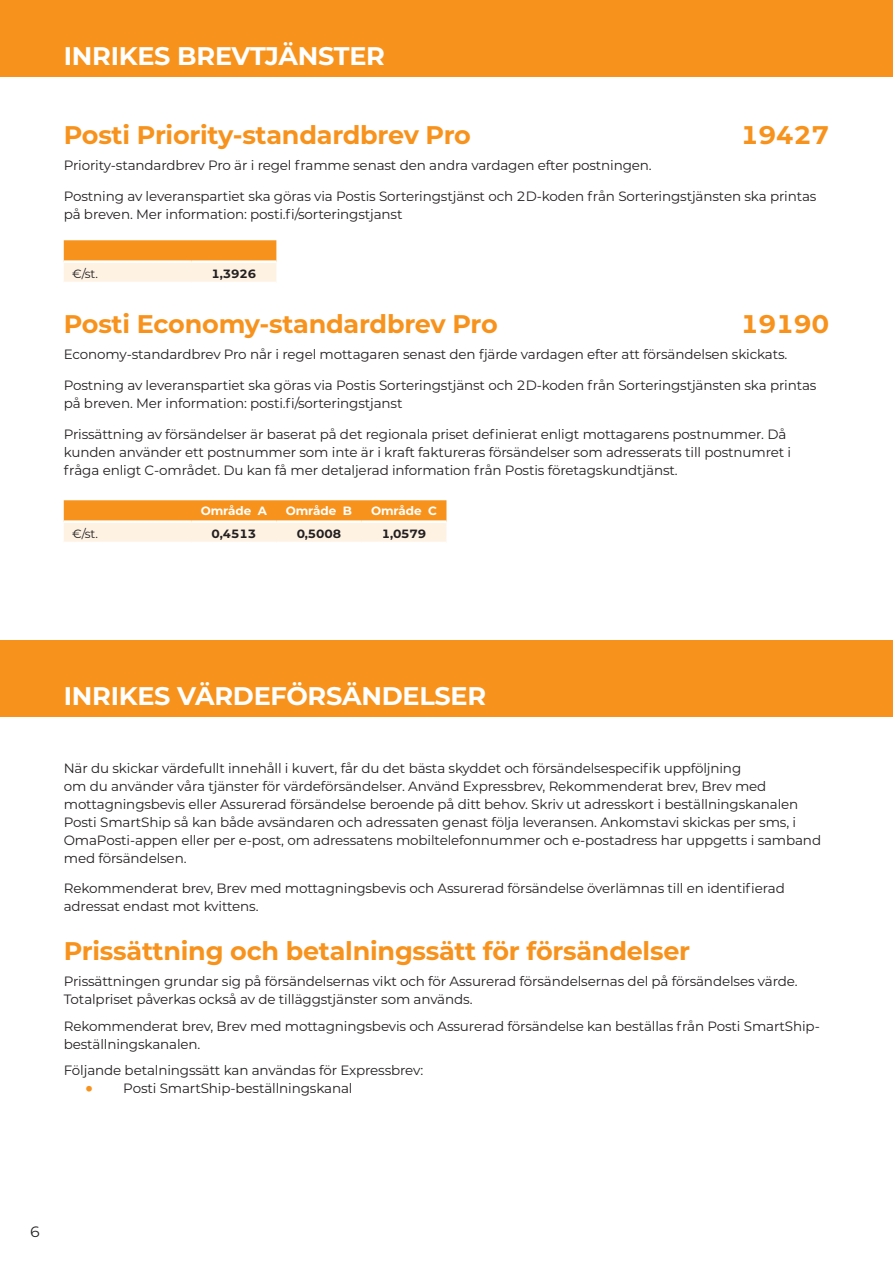
<style>
.page{position:relative;width:893px;height:1263px;background:#fff}
.page>*{position:absolute;margin:0;border:0;box-sizing:border-box;transform-origin:0 0}
.t1{font:700 25.5px "Montserrat";letter-spacing:-.01em;color:#f7931d}
.t2{font:700 25.5px "Montserrat";letter-spacing:-.01em;color:#fff}
.t3{font:15px "Montserrat";color:#231f20}
.t4{font:13.5px/18px "Montserrat";letter-spacing:-.01em;color:#231f20}
.t5{font:700 12px "Montserrat";letter-spacing:-.01em;color:#231f20}
.t6{font:700 12px "Montserrat";letter-spacing:-.01em;color:#fff}
.t7{font:12px "Montserrat";color:#231f20}
.s1{font-weight:700;font-size:22.5px;color:#f7931d}
</style>
<div class="page">
<div style="left:0;top:0;width:893px;height:77px;background:#f7931d"></div>
<svg style="left:64px;top:240px;width:212px;height:42px;background:#fac27f"></svg>
<hr style="left:64px;top:260px;width:127px;height:3px;background:#fff">
<hr style="left:191px;top:260px;width:85px;height:3px;background:#fff">
<svg style="left:64px;top:500px;width:382px;height:42px;background:#fac27f"></svg>
<hr style="left:64px;top:520px;width:127px;height:3px;background:#fff">
<hr style="left:191px;top:520px;width:85px;height:3px;background:#fff">
<hr style="left:276px;top:520px;width:85px;height:3px;background:#fff">
<hr style="left:361px;top:520px;width:85px;height:3px;background:#fff">
<div style="left:0;top:640px;width:893px;height:77px;background:#f7931d"></div>
<h1 class="t2" style="left:64px;top:37px;width:323px">INRIKES BREVTJÄNSTER</h1>
<h1 class="t1" style="left:64px;top:116px;width:409px">Posti Priority-standardbrev Pro</h1>
<h1 class="t1" style="left:741px;top:116px;width:90px">19427</h1>
<p class="t4" style="left:64px;top:156px;width:589px">Priority-standardbrev Pro är i regel framme senast den andra vardagen efter postningen.</p>
<p class="t4" style="left:64px;top:187px;width:754px">Postning av leveranspartiet ska göras via Postis Sorteringstjänst och 2D-koden från Sorteringstjänsten ska printas på breven. Mer information: posti.fi/sorteringstjanst</p>
<p class="t7" style="left:72px;top:266px;width:27px">€/st.</p>
<p class="t5" style="left:212px;top:265px;width:46px">1,3926</p>
<h1 class="t1" style="left:64px;top:305px;width:435px">Posti Economy-standardbrev Pro</h1>
<h1 class="t1" style="left:741px;top:305px;width:90px">19190</h1>
<p class="t4" style="left:64px;top:345px;width:725px">Economy-standardbrev Pro når i regel mottagaren senast den fjärde vardagen efter att försändelsen skickats.</p>
<p class="t4" style="left:64px;top:376px;width:754px">Postning av leveranspartiet ska göras via Postis Sorteringstjänst och 2D-koden från Sorteringstjänsten ska printas på breven. Mer information: posti.fi/sorteringstjanst</p>
<p class="t4" style="left:64px;top:424px;width:729px">Prissättning av försändelser är baserat på det regionala priset definierat enligt mottagarens postnummer. Då kunden använder ett postnummer som inte är i kraft faktureras försändelser som adresserats till postnumret i fråga enligt C-området. Du kan få mer detaljerad information från Postis företagskundtjänst.</p>
<p class="t6" style="left:201px;top:502px;width:68px">Område A</p>
<p class="t6" style="left:286px;top:502px;width:68px">Område B</p>
<p class="t6" style="left:371px;top:502px;width:67px">Område C</p>
<p class="t7" style="left:72px;top:526px;width:27px">€/st.</p>
<p class="t5" style="left:212px;top:525px;width:46px">0,4513</p>
<p class="t5" style="left:297px;top:525px;width:46px">0,5008</p>
<p class="t5" style="left:382px;top:525px;width:46px">1,0579</p>
<h1 class="t2" style="left:64px;top:678px;width:424px">INRIKES VÄRDEFÖRSÄNDELSER</h1>
<p class="t4" style="left:64px;top:758px;width:759px">När du skickar värdefullt innehåll i kuvert, får du det bästa skyddet och försändelsespecifik uppföljning<br>om du använder våra tjänster för värdeförsändelser. Använd Expressbrev, Rekommenderat brev, Brev med mottagningsbevis eller Assurerad försändelse beroende på ditt behov. Skriv ut adresskort i beställningskanalen Posti SmartShip så kan både avsändaren och adressaten genast följa leveransen. Ankomstavi skickas per sms, i OmaPosti-appen eller per e-post, om adressatens mobiltelefonnummer och e-postadress har uppgetts i samband med försändelsen.</p>
<p class="t4" style="left:64px;top:879px;width:723px">Rekommenderat brev, Brev med mottagningsbevis och Assurerad försändelse överlämnas till en identifierad adressat endast mot kvittens.</p>
<h1 class="t1" style="left:64px;top:932px;width:628px">Prissättning och betalningssätt för försändelser</h1>
<p class="t4" style="left:64px;top:972px;width:735px">Prissättningen grundar sig på försändelsernas vikt och för Assurerad försändelsernas del på försändelses värde.<br>Totalpriset påverkas också av de tilläggstjänster som används.</p>
<p class="t4" style="left:64px;top:1017px;width:758px">Rekommenderat brev, Brev med mottagningsbevis och Assurerad försändelse kan beställas från Posti SmartShip&shy;beställningskanalen.</p>
<p class="t4" style="left:64px;top:1061px;width:361px">Följande betalningssätt kan användas för Expressbrev:</p>
<p class="t4" style="left:85px;top:1079px;width:269px"><span class="s1">•</span> Posti SmartShip-beställningskanal</p>
<p class="t3" style="left:30px;top:1221px;width:12px">6</p>
</div>
